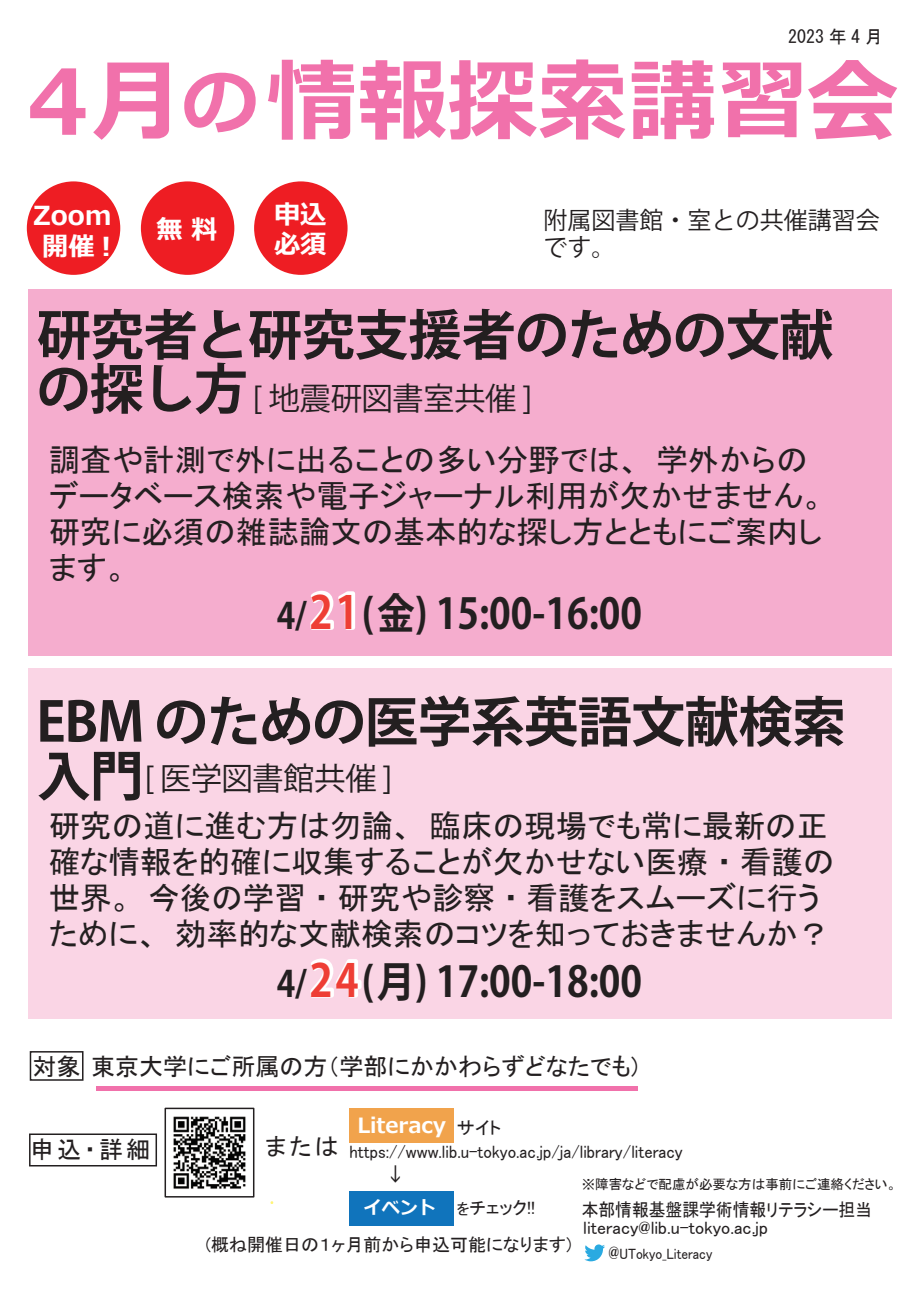
<style>
.page{position:relative;width:919px;height:1289px;background:#fff}
.page>*{position:absolute;margin:0;border:0;box-sizing:border-box;transform-origin:0 0}
.t1{font:700 90px "Meiryo";color:#f171ab}
.t2{font:700 54px/54px "Koz Go Pr 6 N";letter-spacing:-.015em;color:#231f20}
.t3{font:700 42px "Koz Go Pr 6 N";color:#231f20;scale:.9 1}
.t4{font:31.5px/36px "MS P Gothic";color:#231f20}
.t5{font:31.5px "Koz Go Pr 6 N";letter-spacing:-.02em;color:#231f20}
.t6{font:700 26.25px "Meiryo";color:#fff}
.t7{font:24px "MS P Gothic";color:#231f20}
.t8{font:24px "Koz Go Pr 6 N";color:#231f20}
.t9{font:700 21px "Meiryo";color:#fff}
.t10{font:18px "MS P Gothic";color:#231f20;scale:.93 1}
.t11{font:18px "MS P Gothic";color:#231f20}
.t12{font:18px "MS Gothic";color:#231f20}
.t13{font:15px "MS P Gothic";color:#231f20;scale:.9 1}
.t14{font:13.5px "MS P Gothic";color:#231f20}
.s1{font-size:75px}
.s2{font-size:36px}
.s3{font-size:45px;color:#ee3e35}
.s4{font-family:"MS P Gothic";font-weight:400;font-size:18px;color:#231f20}
.s5{font-family:"Meiryo";font-weight:700;color:#fff}
.s6{font-size:15px}
.s7{font-size:18px}
</style>
<div class="page">
<svg style="left:584px;top:1244px;width:21px;height:17px"></svg>
<div style="left:349px;top:1190px;width:105px;height:35px;background:#1074bc"></div>
<div style="left:349px;top:1108px;width:105px;height:35px;background:#f1a34c"></div>
<img style="left:173px;top:1116px;width:73px;height:73px">
<div style="left:164px;top:1107px;width:90px;height:90px;border:2px solid #231f20"></div>
<div style="left:29px;top:1133px;width:128px;height:33px;background:#fff;border:2px solid #231f20"></div>
<hr style="left:96px;top:1086px;width:541px;height:4px;background:#f171ab">
<div style="left:30px;top:1051px;width:53px;height:29px;border:2px solid #231f20"></div>
<div style="left:28px;top:668px;width:863px;height:350px;background:#fad5e5"></div>
<svg style="left:310px;top:958px;width:52px;height:40px"></svg>
<div style="left:28px;top:289px;width:863px;height:366px;background:#f5adce"></div>
<svg style="left:310px;top:590px;width:46px;height:40px"></svg>
<div style="left:254px;top:181px;width:93px;height:94px;background:#ee1d23;border-radius:50%"></div>
<div style="left:141px;top:181px;width:93px;height:94px;background:#ee1d23;border-radius:50%"></div>
<div style="left:27px;top:181px;width:93px;height:94px;background:#ee1d23;border-radius:50%"></div>
<p class="t12" style="left:788px;top:27px;width:96px">2023 年 4 月</p>
<h1 class="t1" style="left:13px;top:38px;width:886px">４月<span class="s1">の</span>情報探索講習会</h1>
<p class="t6" style="left:33px;top:197px;width:80px">Zoom</p>
<p class="t6" style="left:42px;top:227px;width:71px">開催 !</p>
<p class="t6" style="left:156px;top:211px;width:63px">無 料</p>
<p class="t6" style="left:274px;top:196px;width:54px">申込</p>
<p class="t8" style="left:543px;top:207px;width:337px">附属図書館・室との共催講習会</p>
<p class="t6" style="left:274px;top:226px;width:54px">必須</p>
<p class="t8" style="left:543px;top:234px;width:73px">です。</p>
<h2 class="t2" style="left:36px;top:309px;width:798px">研究者と研究支援者のための文献の探し方</h2>
<p class="t5" style="left:252px;top:381px;width:281px">[ 地震研図書室共催 ]</p>
<p class="t4" style="left:49px;top:441px;width:777px">調査や計測で外に出ることの多い分野では、学外からのデータベース検索や電子ジャーナル利用が欠かせません。研究に必須の雑誌論文の基本的な探し方とともにご案内します。</p>
<h3 class="t3" style="left:277px;top:590px;width:407px"><span class="s2">4/</span><span class="s3">21</span>(金) 15:00-16:00</h3>
<h2 class="t2" style="left:36px;top:696px;width:811px">EBM のための医学系英語文献検索入門</h2>
<p class="t5" style="left:144px;top:760px;width:249px">[ 医学図書館共催 ]</p>
<p class="t4" style="left:49px;top:807px;width:787px">研究の道に進む方は勿論、臨床の現場でも常に最新の正確な情報を的確に収集することが欠かせない医療・看護の世界。今後の学習・研究や診察・看護をスムーズに行うために、効率的な文献検索のコツを知っておきませんか？</p>
<h3 class="t3" style="left:277px;top:957px;width:407px"><span class="s2">4/</span><span class="s3">24</span>(月) 17:00-18:00</h3>
<p class="t7" style="left:33px;top:1053px;width:607px">対象東京大学にご所属の方（学部にかかわらずどなたでも)</p>
<p class="t7" style="left:30px;top:1137px;width:121px">申込・詳細</p>
<p class="t7" style="left:265px;top:1134px;width:75px">または</p>
<p class="t9" style="left:357px;top:1110px;width:145px">Literacy <span class="s4">サイト</span></p>
<p class="t10" style="left:349px;top:1142px;width:360px">https://www.lib.u-tokyo.ac.jp/ja/library/literacy</p>
<p class="t11" style="left:364px;top:1198px;width:173px"><span class="s5">イベント</span> <span class="s6">を</span>チェック!!</p>
<p class="t14" style="left:581px;top:1177px;width:316px">※障害などで配慮が必要な方は事前にご連絡ください。</p>
<p class="t10" style="left:581px;top:1200px;width:313px">本部情報基盤課学術情報リテラシー担当</p>
<p class="t11" style="left:206px;top:1235px;width:367px">(概ね開催日の１ヶ月前から申込可能になります)</p>
<p class="t11" style="left:583px;top:1217px;width:186px">literacy@lib.u-tokyo.ac.jp</p>
<p class="t13" style="left:608px;top:1245px;width:117px"><span class="s7">@</span>UTokyo_Literacy</p>
</div>
